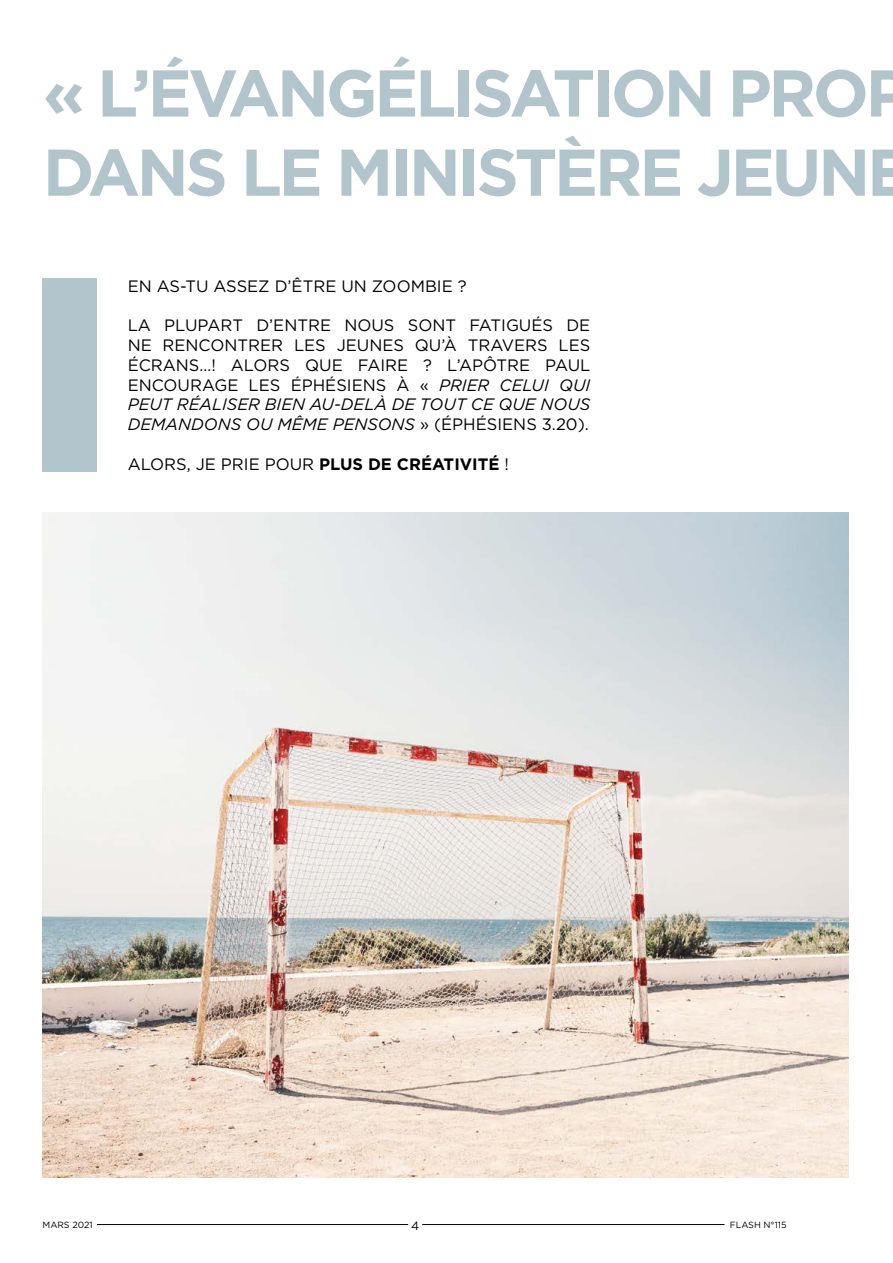
<style>
.page{position:relative;width:893px;height:1263px;background:#fff}
.page>*{position:absolute;margin:0;border:0;box-sizing:border-box;transform-origin:0 0}
.t1{font:700 66px/79.2px "Gotham";letter-spacing:-.05em;color:#b2c5cc}
.t2{font:16.5px/19.8px "Gotham";color:#000;text-align:justify}
.t3{font:12px "Gotham";color:#000}
.t4{font:9px "Gotham";color:#000}
.s1{font-style:italic}
.s2{font-weight:700}
</style>
<div class="page">
<img style="left:43px;top:512px;width:805px;height:666px">
<div style="left:43px;top:278px;width:54px;height:194px;background:#b2c5cc"></div>
<hr style="left:422px;top:1224px;width:302px;height:1px;background:#000">
<hr style="left:97px;top:1224px;width:311px;height:1px;background:#000">
<h1 class="t1" style="left:43px;top:53px;width:870px">« L’ÉVANGÉLISATION PROP<br>DANS LE MINISTÈRE JEUNE</h1>
<p class="t2" style="left:128px;top:276px;width:340px">EN AS-TU ASSEZ D’ÊTRE UN ZOOMBIE ?</p>
<p class="t2" style="left:128px;top:315px;width:464px">LA PLUPART D’ENTRE NOUS SONT FATIGUÉS DE NE RENCONTRER LES JEUNES QU’À TRAVERS LES ÉCRANS…! ALORS QUE FAIRE ? L’APÔTRE PAUL ENCOURAGE LES ÉPHÉSIENS À « <span class="s1">PRIER CELUI QUI PEUT RÉALISER BIEN AU-DELÀ DE TOUT CE QUE NOUS DEMANDONS OU MÊME PENSONS</span> » (ÉPHÉSIENS 3.20).</p>
<p class="t2" style="left:128px;top:454px;width:383px">ALORS, JE PRIE POUR <span class="s2">PLUS DE CRÉATIVITÉ</span> !</p>
<p class="t4" style="left:43px;top:1219px;width:52px">MARS 2021</p>
<p class="t3" style="left:411px;top:1218px;width:10px">4</p>
<p class="t4" style="left:730px;top:1219px;width:58px">FLASH N°115</p>
</div>
